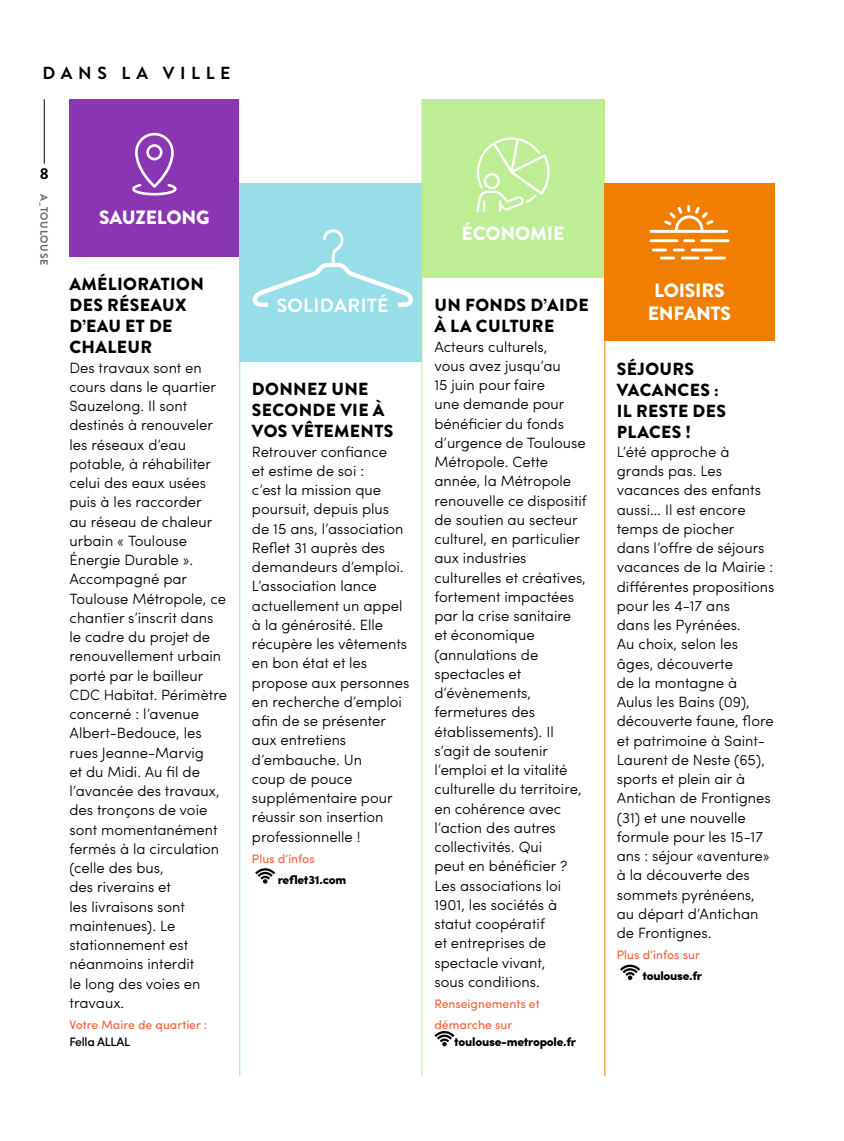
<style>
.page{position:relative;width:844px;height:1141px;background:#fff}
.page>*{position:absolute;margin:0;border:0;box-sizing:border-box;transform-origin:0 0}
.t1{font:900 19.25px/23.1px "Brandon Grotesque";letter-spacing:-.01em;color:#fff;text-align:center}
.t2{font:700 19.25px "Brandon Grotesque";letter-spacing:.02em;color:#fff}
.t3{font:900 17.5px/21px "Brandon Grotesque";letter-spacing:.02em;color:#000}
.t4{font:700 17.5px "Brandon Grotesque";letter-spacing:.32em;color:#000}
.t5{font:700 15.75px "Brandon Grotesque";color:#000}
.t6{font:300 14.88px/19.2px "Sofia Pro";color:#000}
.t7{font:12.25px/21px "Sofia Pro";color:#f35f35}
.t8{font:900 12.25px "Sofia Pro";letter-spacing:-.02em;color:#000}
.t9{font:500 12.25px "Sofia Pro";letter-spacing:-.02em;color:#000}
.t10{font:700 10.5px "Brandon Grotesque";letter-spacing:.06em;color:#676767}
</style>
<div class="page">
<svg style="left:255px;top:868px;width:20px;height:16px"></svg>
<svg style="left:434px;top:1031px;width:20px;height:15px"></svg>
<div style="left:69px;top:99px;width:170px;height:158px;background:#8a35b2"></div>
<svg style="left:132px;top:133px;width:45px;height:63px"></svg>
<div style="left:239px;top:184px;width:182px;height:178px;background:#98dee8"></div>
<svg style="left:620px;top:965px;width:20px;height:15px"></svg>
<div style="left:421px;top:99px;width:183px;height:179px;background:#beed96"></div>
<svg style="left:476px;top:137px;width:73px;height:75px"></svg>
<div style="left:604px;top:184px;width:170px;height:157px;background:#f17e00"></div>
<hr style="left:649px;top:230px;width:78px;height:3px;background:#fff">
<hr style="left:649px;top:239px;width:29px;height:3px;background:#fff">
<svg style="left:683px;top:239px;width:12px;height:3px"></svg>
<svg style="left:651px;top:249px;width:33px;height:2px"></svg>
<hr style="left:690px;top:249px;width:22px;height:2px;background:#fff">
<hr style="left:680px;top:257px;width:19px;height:3px;background:#fff">
<hr style="left:659px;top:257px;width:16px;height:3px;background:#fff">
<hr style="left:703px;top:257px;width:22px;height:3px;background:#fff">
<hr style="left:700px;top:239px;width:29px;height:3px;background:#fff">
<svg style="left:664px;top:205px;width:49px;height:25px"></svg>
<hr style="left:44px;top:99px;width:1px;height:65px;background:#000">
<hr style="left:239px;top:184px;width:1px;height:892px;background:#98dee8">
<hr style="left:421px;top:99px;width:1px;height:977px;background:#beed96">
<hr style="left:604px;top:184px;width:1px;height:892px;background:#f17e00">
<svg style="left:252px;top:229px;width:161px;height:78px"></svg>
<div style="left:268px;top:298px;width:129px;height:19px;background:#98dee8"></div>
<p class="t4" style="left:43px;top:61px;width:189px">DANS LA VILLE</p>
<p class="t5" style="left:40px;top:162px;width:10px">8</p>
<p class="t10" style="left:52px;top:194px;width:72px;rotate:90deg">A_TOULOUSE</p>
<p class="t1" style="left:99px;top:206px;width:112px">SAUZELONG</p>
<p class="t3" style="left:69px;top:274px;width:136px">AMÉLIORATION<br>DES RÉSEAUX<br>D’EAU ET DE<br>CHALEUR</p>
<p class="t6" style="left:69px;top:357px;width:159px">Des travaux sont en cours dans le quartier<br>Sauzelong. Il sont destinés à renouveler les réseaux d’eau potable, à réhabiliter celui des eaux usées puis à les raccorder<br>au réseau de chaleur urbain « Toulouse<br>Énergie Durable ».<br>Accompagné par<br>Toulouse Métropole, ce chantier s’inscrit dans le cadre du projet de renouvellement urbain porté par le bailleur<br>CDC Habitat. Périmètre concerné : l’avenue<br>Albert-Bedouce, les rues Jeanne-Marvig<br>et du Midi. Au fil de l’avancée des travaux, des tronçons de voie sont momentanément fermés à la circulation (celle des bus,<br>des riverains et<br>les livraisons sont maintenues). Le stationnement est néanmoins interdit<br>le long des voies en travaux.</p>
<p class="t7" style="left:69px;top:1013px;width:139px">Votre Maire de quartier :</p>
<p class="t9" style="left:69px;top:1033px;width:62px">Fella ALLAL</p>
<p class="t2" style="left:276px;top:292px;width:113px">SOLIDARITÉ</p>
<p class="t3" style="left:252px;top:379px;width:143px">DONNEZ UNE<br>SECONDE VIE À<br>VOS VÊTEMENTS</p>
<p class="t6" style="left:252px;top:441px;width:159px">Retrouver confiance<br>et estime de soi :<br>c’est la mission que poursuit, depuis plus de 15 ans, l’association<br>Reflet 31 auprès des demandeurs d’emploi.<br>L’association lance actuellement un appel à la générosité. Elle récupère les vêtements en bon état et les propose aux personnes en recherche d’emploi afin de se présenter aux entretiens d’embauche. Un<br>coup de pouce supplémentaire pour réussir son insertion professionnelle !</p>
<p class="t7" style="left:252px;top:847px;width:64px">Plus d’infos</p>
<p class="t8" style="left:277px;top:870px;width:70px">reflet31.com</p>
<p class="t1" style="left:461px;top:222px;width:104px">ÉCONOMIE</p>
<p class="t3" style="left:434px;top:295px;width:156px">UN FONDS D’AIDE<br>À LA CULTURE</p>
<p class="t6" style="left:434px;top:336px;width:154px">Acteurs culturels,<br>vous avez jusqu’au<br>15 juin pour faire<br>une demande pour bénéficier du fonds d’urgence de Toulouse<br>Métropole. Cette année, la Métropole renouvelle ce dispositif de soutien au secteur culturel, en particulier aux industries culturelles et créatives, fortement impactées par la crise sanitaire et économique (annulations de spectacles et d’évènements, fermetures des établissements). Il s’agit de soutenir l’emploi et la vitalité culturelle du territoire, en cohérence avec l’action des autres collectivités. Qui<br>peut en bénéficier ?<br>Les associations loi<br>1901, les sociétés à statut coopératif<br>et entreprises de spectacle vivant,<br>sous conditions.</p>
<p class="t7" style="left:434px;top:992px;width:107px">Renseignements et démarche sur</p>
<p class="t8" style="left:454px;top:1032px;width:123px">toulouse-metropole.fr</p>
<p class="t1" style="left:647px;top:279px;width:85px">LOISIRS<br>ENFANTS</p>
<p class="t3" style="left:616px;top:358px;width:111px">SÉJOURS<br>VACANCES :<br>IL RESTE DES<br>PLACES !</p>
<p class="t6" style="left:616px;top:441px;width:159px">L’été approche à grands pas. Les vacances des enfants aussi… Il est encore temps de piocher<br>dans l’offre de séjours vacances de la Mairie : différentes propositions pour les 4-17 ans<br>dans les Pyrénées.<br>Au choix, selon les âges, découverte<br>de la montagne à<br>Aulus les Bains (09), découverte faune, flore et patrimoine à Saint-<br>Laurent de Neste (65), sports et plein air à<br>Antichan de Frontignes (31) et une nouvelle formule pour les 15-17 ans : séjour «aventure» à la découverte des sommets pyrénéens, au départ d’Antichan de Frontignes.</p>
<p class="t7" style="left:616px;top:943px;width:85px">Plus d’infos sur</p>
<p class="t8" style="left:642px;top:966px;width:61px">toulouse.fr</p>
</div>
